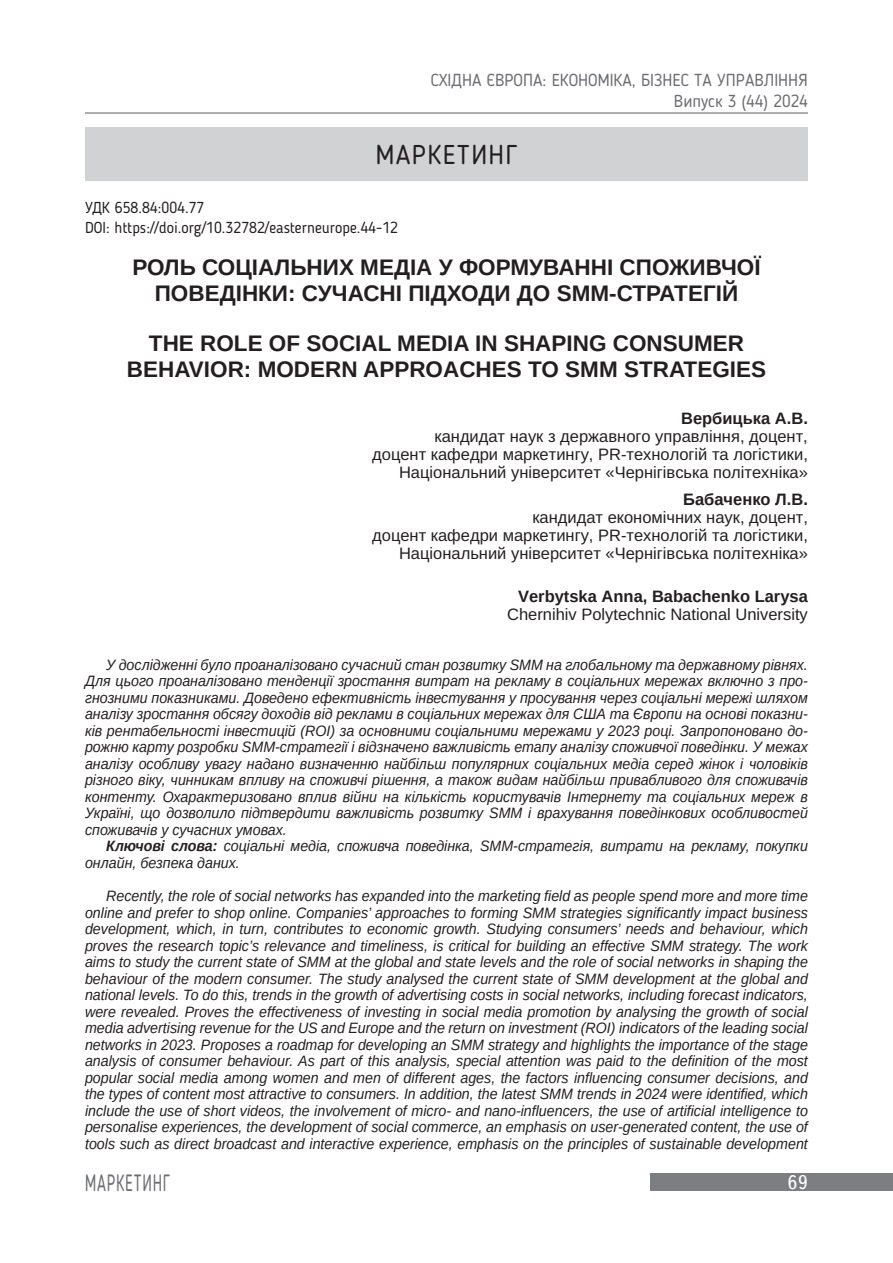
<style>
.page{position:relative;width:893px;height:1263px;background:#fff}
.page>*{position:absolute;margin:0;border:0;box-sizing:border-box;transform-origin:0 0}
.Раздел{font:27px "Blogger Sans";letter-spacing:.05em;color:#231f20}
.t1{font:23.4px "Blogger Sans";letter-spacing:.05em;color:#6c6d70;scale:.69 1}
.Заголовок{font:700 22.5px/25.5px "Arimo";color:#231f20;text-align:center}
.Заголовок_ENG{font:700 22.5px/25.5px "Arimo";color:#231f20;text-align:center}
.t2{font:19.5px "Ukrainian Text";color:#fff}
.t3{font:17.25px/20.7px "Blogger Sans";color:#6c6d70;text-align:right}
.Должность{font:16.5px "Arimo";color:#231f20}
.Фамилия_ENG{font:700 16.5px "Arimo";color:#231f20}
.Фамилия{font:700 16.5px "Arimo";color:#231f20}
.DOI{font:15.75px "Blogger Sans";color:#231f20}
.УДК{font:15.75px "Blogger Sans";color:#231f20}
.Анотация{font:italic 15px/16.5px "Arimo";color:#231f20;text-align:justify;scale:.95 1}
.s1{font-weight:700}
</style>
<div class="page">
<hr style="left:85px;top:112px;width:723px;height:2px;background:#6c6d70">
<div style="left:651px;top:1173px;width:242px;height:18px;background:#7c7e81"></div>
<div style="left:85px;top:128px;width:723px;height:53px;background:#d1d2d4"></div>
<p class="t3" style="left:431px;top:69px;width:379px">СХІДНА ЄВРОПА: ЕКОНОМІКА, БІЗНЕС ТА УПРАВЛІННЯ<br>Випуск 3 (44) 2024</p>
<p class="Раздел" style="left:376px;top:139px;width:143px">МАРКЕТИНГ</p>
<p class="УДК" style="left:85px;top:198px;width:121px">УДК 658.84:004.77</p>
<p class="DOI" style="left:85px;top:218px;width:315px">DOI: https://doi.org/10.32782/easterneurope.44-12</p>
<p class="Заголовок" style="left:132px;top:255px;width:630px">РОЛЬ СОЦІАЛЬНИХ МЕДІА У ФОРМУВАННІ СПОЖИВЧОЇ<br>ПОВЕДІНКИ: СУЧАСНІ ПІДХОДИ ДО SMM-СТРАТЕГІЙ</p>
<p class="Заголовок_ENG" style="left:127px;top:331px;width:641px">THE ROLE OF SOCIAL MEDIA IN SHAPING CONSUMER<br>BEHAVIOR: MODERN APPROACHES TO SMM STRATEGIES</p>
<p class="Фамилия" style="left:681px;top:407px;width:128px">Вербицька А.В.</p>
<p class="Должность" style="left:434px;top:425px;width:375px">кандидат наук з державного управління, доцент,</p>
<p class="Должность" style="left:372px;top:443px;width:437px">доцент кафедри маркетингу, PR-технологій та логістики,</p>
<p class="Должность" style="left:399px;top:461px;width:410px">Національний університет «Чернігівська політехніка»</p>
<p class="Фамилия" style="left:683px;top:488px;width:126px">Бабаченко Л.В.</p>
<p class="Должность" style="left:532px;top:506px;width:277px">кандидат економічних наук, доцент,</p>
<p class="Должность" style="left:372px;top:524px;width:437px">доцент кафедри маркетингу, PR-технологій та логістики,</p>
<p class="Должность" style="left:399px;top:542px;width:410px">Національний університет «Чернігівська політехніка»</p>
<p class="Фамилия_ENG" style="left:518px;top:585px;width:291px">Verbytska Anna, Babachenko Larysa</p>
<p class="Должность" style="left:507px;top:603px;width:302px">Chernihiv Polytechnic National University</p>
<p class="Анотация" style="left:85px;top:656px;width:762px;text-indent:21px">У дослідженні було проаналізовано сучасний стан розвитку SMM на глобальному та державному рівнях.<br>Для цього проаналізовано тенденції зростання витрат на рекламу в соціальних мережах включно з про&shy;гнозними показниками. Доведено ефективність інвестування у просування через соціальні мережі шляхом аналізу зростання обсягу доходів від реклами в соціальних мережах для США та Європи на основі показни&shy;ків рентабельності інвестицій (ROI) за основними соціальними мережами у 2023 році. Запропоновано до&shy;рожню карту розробки SMM-стратегії і відзначено важливість етапу аналізу споживчої поведінки. У межах аналізу особливу увагу надано визначенню найбільш популярних соціальних медіа серед жінок і чоловіків різного віку, чинникам впливу на споживчі рішення, а також видам найбільш привабливого для споживачів контенту. Охарактеризовано вплив війни на кількість користувачів Інтернету та соціальних мереж в Україні, що дозволило підтвердити важливість розвитку SMM і врахування поведінкових особливостей споживачів у сучасних умовах.</p>
<p class="Анотация" style="left:85px;top:838px;width:762px;text-indent:21px"><span class="s1">Ключові слова:</span> соціальні медіа, споживча поведінка, SMM-стратегія, витрати на рекламу, покупки онлайн, безпека даних.</p>
<p class="Анотация" style="left:85px;top:887px;width:762px;text-indent:21px">Recently, the role of social networks has expanded into the marketing field as people spend more and more time online and prefer to shop online. Companies’ approaches to forming SMM strategies significantly impact business development, which, in turn, contributes to economic growth. Studying consumers’ needs and behaviour, which proves the research topic’s relevance and timeliness, is critical for building an effective SMM strategy. The work aims to study the current state of SMM at the global and state levels and the role of social networks in shaping the behaviour of the modern consumer. The study analysed the current state of SMM development at the global and national levels. To do this, trends in the growth of advertising costs in social networks, including forecast indicators, were revealed. Proves the effectiveness of investing in social media promotion by analysing the growth of social media advertising revenue for the US and Europe and the return on investment (ROI) indicators of the leading social networks in 2023. Proposes a roadmap for developing an SMM strategy and highlights the importance of the stage analysis of consumer behaviour. As part of this analysis, special attention was paid to the definition of the most popular social media among women and men of different ages, the factors influencing consumer decisions, and the types of content most attractive to consumers. In addition, the latest SMM trends in 2024 were identified, which include the use of short videos, the involvement of micro- and nano-influencers, the use of artificial intelligence to personalise experiences, the development of social commerce, an emphasis on user-generated content, the use of tools such as direct broadcast and interactive experience, emphasis on the principles of sustainable development</p>
<h2 class="t1" style="left:85px;top:1168px;width:125px">МАРКЕТИНГ</h2>
<h3 class="t2" style="left:787px;top:1172px;width:22px">69</h3>
</div>
